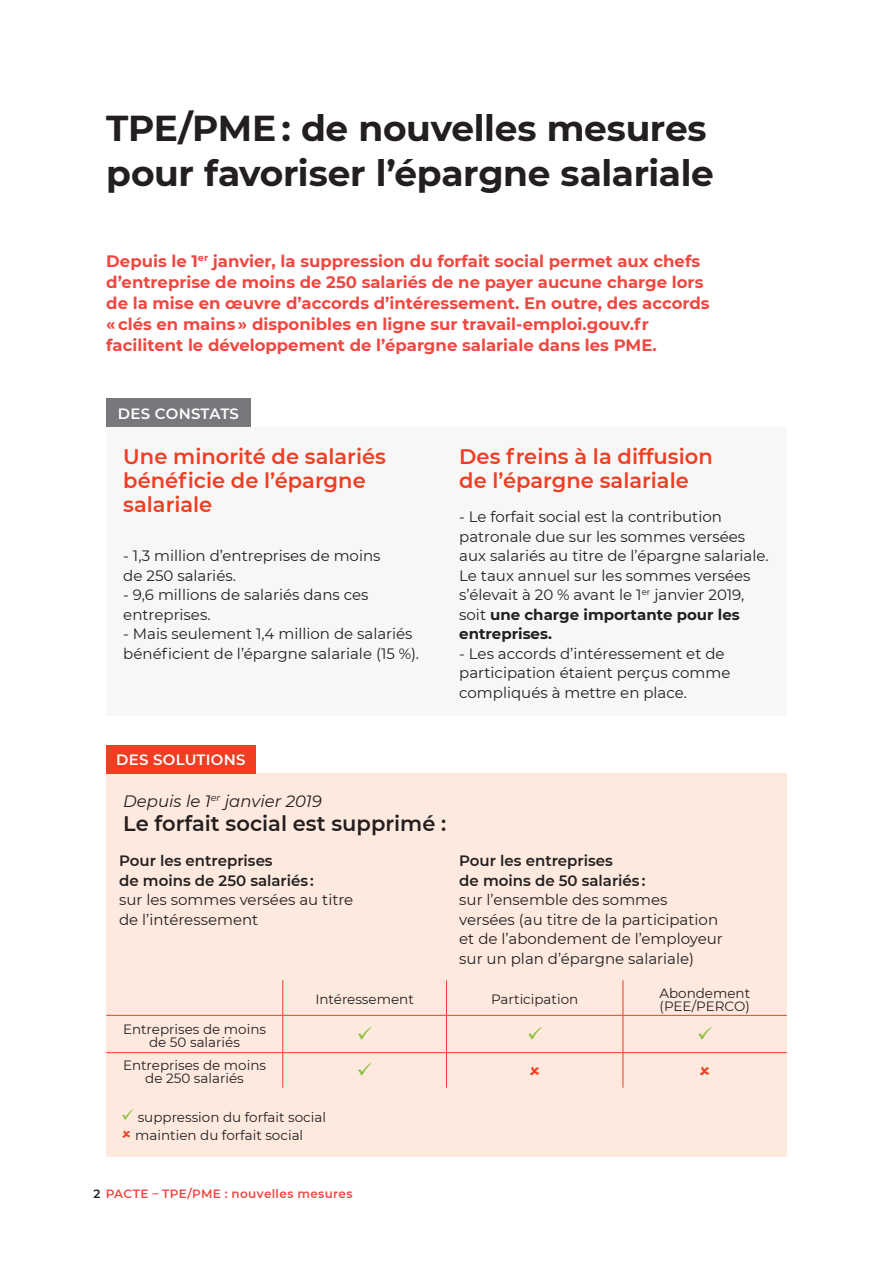
<style>
.page{position:relative;width:893px;height:1263px;background:#fff}
.page>*{position:absolute;margin:0;border:0;box-sizing:border-box;transform-origin:0 0}
.t1{font:700 36px/45px "Montserrat";letter-spacing:-.01em;color:#231f20}
.t2{font:600 21px/24px "Montserrat";color:#ef3e22}
.t3{font:600 21px "Montserrat";color:#231f20}
.t4{font:700 16.5px/21px "Montserrat";color:#ef4841}
.t5{font:italic 16.5px "Montserrat";color:#231f20}
.t6{font:15px/19.5px "Montserrat";color:#231f20}
.t7{font:600 15px/19.5px "Montserrat";color:#231f20}
.t8{font:600 14.85px "Montserrat";letter-spacing:.02em;color:#fff}
.t9{font:13.5px/13.5px "Montserrat";color:#231f20}
.t10{font:600 12px "Montserrat";letter-spacing:.03em;color:#ef4841}
.s1{font-weight:700}
.s2{color:#8dbe3e}
.s3{color:#231f20}
</style>
<div class="page">
<div style="left:106px;top:773px;width:681px;height:384px;background:#fde9de"></div>
<div style="left:106px;top:399px;width:145px;height:28px;background:#76787b"></div>
<div style="left:106px;top:427px;width:681px;height:288px;background:#f7f7f8"></div>
<div style="left:106px;top:746px;width:149px;height:28px;background:#ef3e22"></div>
<hr style="left:106px;top:1015px;width:177px;height:1px;background:#ef3e22">
<hr style="left:106px;top:1052px;width:177px;height:1px;background:#ef3e22">
<hr style="left:282px;top:980px;width:1px;height:35px;background:#ef3e22">
<hr style="left:282px;top:1016px;width:1px;height:36px;background:#ef3e22">
<hr style="left:282px;top:1053px;width:1px;height:35px;background:#ef3e22">
<hr style="left:446px;top:980px;width:1px;height:35px;background:#ef3e22">
<hr style="left:623px;top:980px;width:1px;height:35px;background:#ef3e22">
<hr style="left:283px;top:1015px;width:163px;height:1px;background:#ef3e22">
<hr style="left:446px;top:1015px;width:177px;height:1px;background:#ef3e22">
<hr style="left:446px;top:1016px;width:1px;height:36px;background:#ef3e22">
<hr style="left:623px;top:1015px;width:164px;height:1px;background:#ef3e22">
<hr style="left:623px;top:1016px;width:1px;height:36px;background:#ef3e22">
<hr style="left:283px;top:1052px;width:163px;height:1px;background:#ef3e22">
<hr style="left:446px;top:1052px;width:177px;height:1px;background:#ef3e22">
<hr style="left:446px;top:1053px;width:1px;height:35px;background:#ef3e22">
<hr style="left:623px;top:1052px;width:164px;height:1px;background:#ef3e22">
<hr style="left:623px;top:1053px;width:1px;height:35px;background:#ef3e22">
<h1 class="t1" style="left:106px;top:104px;width:609px">TPE/PME : de nouvelles mesures pour favoriser l’épargne salariale</h1>
<p class="t4" style="left:106px;top:249px;width:605px">Depuis le 1<sup>er</sup> janvier, la suppression du forfait social permet aux chefs d’entreprise de moins de 250 salariés de ne payer aucune charge lors de la mise en œuvre d’accords d’intéressement. En outre, des accords « clés en mains » disponibles en ligne sur travail-emploi.gouv.fr facilitent le développement de l’épargne salariale dans les PME.</p>
<p class="t8" style="left:118px;top:403px;width:122px">DES CONSTATS</p>
<h2 class="t2" style="left:123px;top:443px;width:264px">Une minorité de salariés bénéficie de l’épargne salariale</h2>
<p class="t6" style="left:123px;top:545px;width:259px">- 1,3 million d’entreprises de moins de 250 salariés.</p>
<p class="t6" style="left:123px;top:584px;width:247px">- 9,6 millions de salariés dans ces entreprises.</p>
<p class="t6" style="left:123px;top:623px;width:297px">- Mais seulement 1,4 million de salariés bénéficient de l’épargne salariale (15 %).</p>
<h2 class="t2" style="left:459px;top:443px;width:255px">Des freins à la diffusion de l’épargne salariale</h2>
<p class="t6" style="left:459px;top:506px;width:311px">- Le forfait social est la contribution patronale due sur les sommes versées aux salariés au titre de l’épargne salariale.<br>Le taux annuel sur les sommes versées s’élevait à 20 % avant le 1<sup>er</sup> janvier 2019, soit <span class="s1">une charge importante pour les entreprises.</span></p>
<p class="t6" style="left:459px;top:643px;width:273px">- Les accords d’intéressement et de participation étaient perçus comme compliqués à mettre en place.</p>
<p class="t8" style="left:116px;top:749px;width:131px">DES SOLUTIONS</p>
<p class="t5" style="left:123px;top:790px;width:200px">Depuis le 1<sup>er</sup> janvier 2019</p>
<h2 class="t3" style="left:123px;top:808px;width:325px">Le forfait social est supprimé :</h2>
<p class="t7" style="left:119px;top:850px;width:196px">Pour les entreprises<br>de moins de 250 salariés :</p>
<p class="t6" style="left:119px;top:889px;width:236px">sur les sommes versées au titre de l’intéressement</p>
<p class="t7" style="left:459px;top:850px;width:188px">Pour les entreprises<br>de moins de 50 salariés :</p>
<p class="t6" style="left:459px;top:889px;width:265px">sur l’ensemble des sommes versées (au titre de la participation et de l’abondement de l’employeur sur un plan d’épargne salariale)</p>
<p class="t9" style="left:315px;top:992px;width:100px">Intéressement</p>
<p class="t9" style="left:491px;top:992px;width:89px">Participation</p>
<p class="t9" style="left:659px;top:985px;width:92px">Abondement (PEE/PERCO)</p>
<p class="t9" style="left:123px;top:1022px;width:145px;text-align:center">Entreprises de moins de 50 salariés</p>
<p class="t9" style="left:123px;top:1058px;width:145px;text-align:center">Entreprises de moins de 250 salariés</p>
<p class="t9" style="left:135px;top:1107px;width:192px;line-height:18.9px;text-indent:-14px"><span class="s2">✓</span> suppression du forfait social maintien du forfait social</p>
<p class="t10" style="left:94px;top:1185px;width:261px"><span class="s3">2</span> PACTE – TPE/PME : nouvelles mesures</p>
</div>
